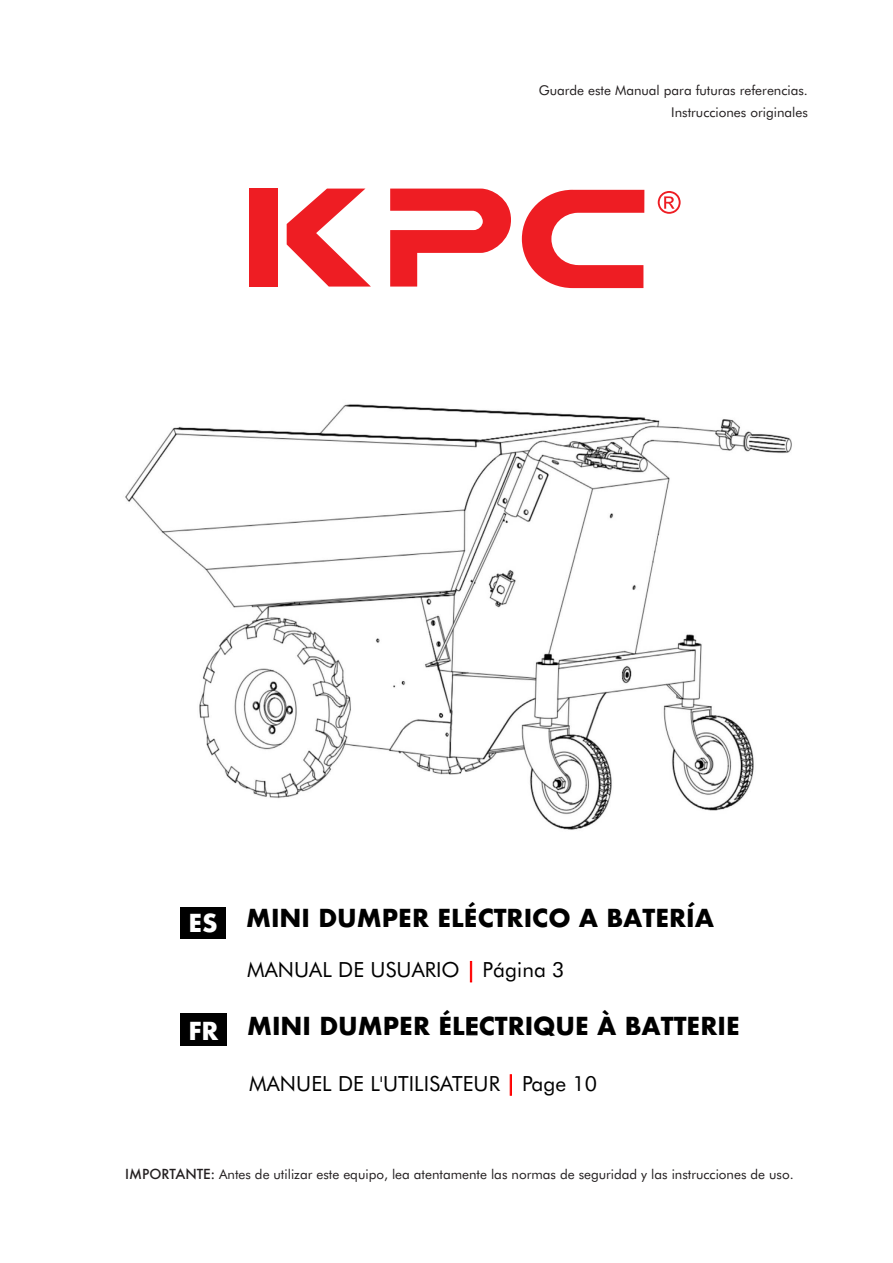
<style>
.page{position:relative;width:893px;height:1263px;background:#fff}
.page>*{position:absolute;margin:0;border:0;box-sizing:border-box;transform-origin:0 0}
.t1{font:700 24.15px "Futura";color:#000}
.t2{font:700 24.15px "Futura";color:#fff}
.t3{font:20.85px "Futura BT";letter-spacing:.005em;color:#000}
.t4{font:13.5px/21.8px "Futura BT";color:#231f20;text-align:right}
.s1{font-size:20.4px;color:#f00}
.s2{font-family:"Futura BT";font-weight:800}
.s3{font-family:"Futura";font-weight:500}
</style>
<div class="page">
<div style="left:249px;top:189px;width:29px;height:98px;background:#ee1d23"></div>
<svg style="left:287px;top:189px;width:84px;height:98px"></svg>
<svg style="left:390px;top:189px;width:121px;height:98px"></svg>
<svg style="left:522px;top:190px;width:122px;height:98px"></svg>
<svg style="left:658px;top:191px;width:23px;height:23px"></svg>
<div style="left:180px;top:907px;width:46px;height:31px;background:#000"></div>
<div style="left:180px;top:1014px;width:47px;height:32px;background:#000"></div>
<img style="left:125px;top:404px;width:667px;height:426px">
<p class="t4" style="left:539px;top:79px;width:271px">Guarde este Manual para futuras referencias.<br>Instrucciones originales</p>
<h1 class="t2" style="left:188px;top:906px;width:31px">ES</h1>
<h1 class="t2" style="left:188px;top:1013px;width:32px">FR</h1>
<h1 class="t1" style="left:246px;top:901px;width:469px">MINI DUMPER ELÉCTRICO A BATERÍA</h1>
<h2 class="t3" style="left:247px;top:957px;width:319px">MANUAL DE USUARIO <span class="s1">|</span> Página 3</h2>
<h1 class="t1" style="left:247px;top:1008px;width:494px">MINI DUMPER ÉL<span class="s2">E</span>CTRIQUE À BATTERIE</h1>
<h2 class="t3" style="left:249px;top:1070px;width:349px">MANUEL DE L'UTILISATEUR <span class="s1">|</span> Page 10</h2>
<p class="t4" style="left:125px;top:1163px;width:670px"><span class="s3">IMPORTANTE:</span> Antes de utilizar este equipo, lea atentamente las normas de seguridad y las instrucciones de uso.</p>
</div>
